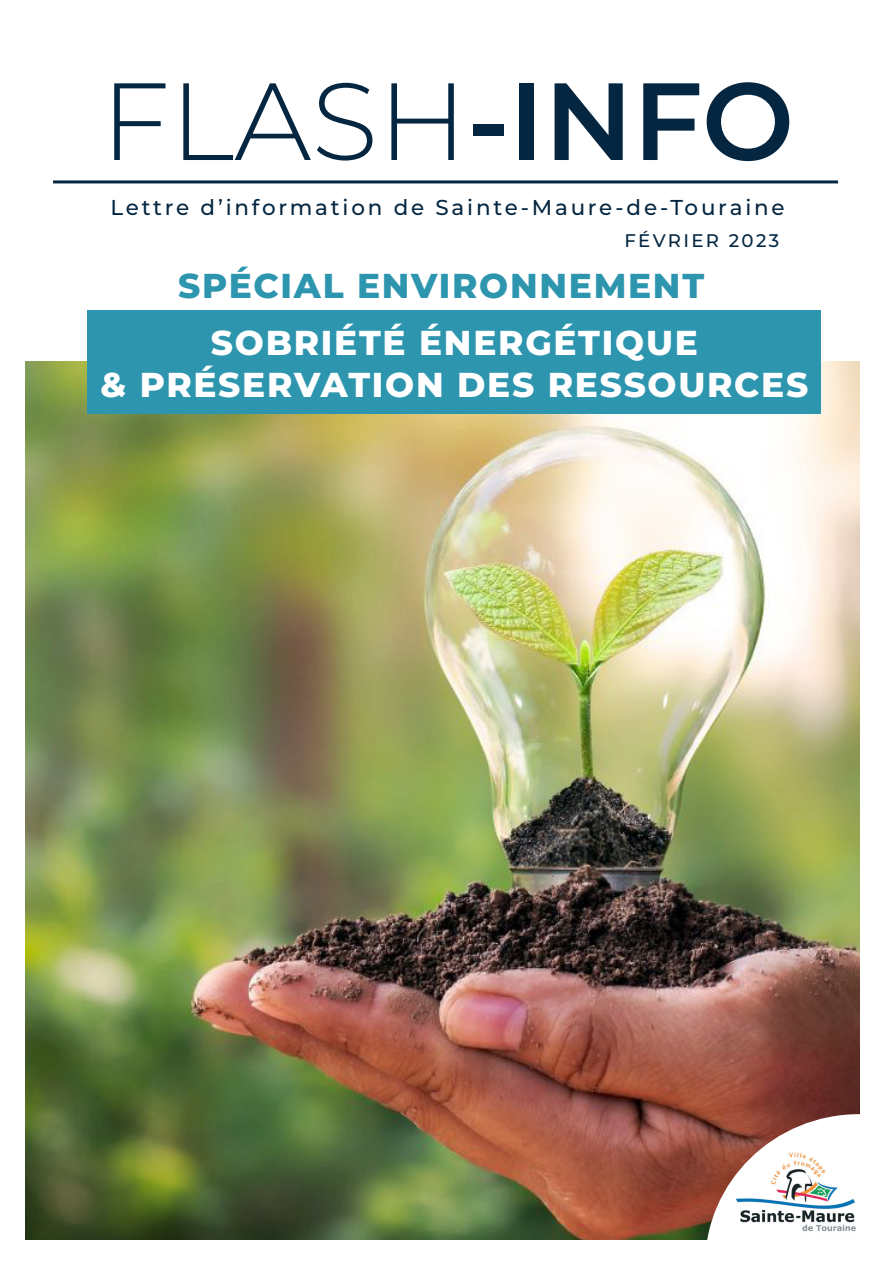
<style>
.page{position:relative;width:893px;height:1263px;background:#fff}
.page>*{position:absolute;margin:0;border:0;box-sizing:border-box;transform-origin:0 0}
.t1{font:300 109.5px "Montserrat";color:#042641}
.t2{font:800 34.5px "Montserrat";letter-spacing:.05em;color:#fff}
.t3{font:800 34.5px "Montserrat";letter-spacing:.05em;color:#2d95ae}
.t4{font:500 21.6px "Montserrat";letter-spacing:.13em;color:#042641}
.t5{font:500 18.15px "Montserrat";letter-spacing:.13em;color:#042641}
.s1{font-weight:600}
</style>
<div class="page">
<img style="left:26px;top:362px;width:834px;height:877px">
<svg style="left:705px;top:1114px;width:155px;height:126px"></svg>
<div style="left:88px;top:310px;width:733px;height:103px;background:#2d95ae"></div>
<hr style="left:53px;top:180px;width:785px;height:3px;background:#042641">
<img style="left:710px;top:1133px;width:150px;height:102px">
<p class="t1" style="left:101px;top:47px;width:695px">FLASH<span class="s1">-INFO</span></p>
<p class="t4" style="left:111px;top:192px;width:676px">Lettre d’information de Sainte-Maure-de-Touraine</p>
<p class="t5" style="left:624px;top:228px;width:156px">FÉVRIER 2023</p>
<p class="t3" style="left:178px;top:260px;width:527px">SPÉCIAL ENVIRONNEMENT</p>
<p class="t2" style="left:211px;top:318px;width:488px">SOBRIÉTÉ ÉNERGÉTIQUE</p>
<p class="t2" style="left:100px;top:359px;width:709px">&amp; PRÉSERVATION DES RESSOURCES</p>
</div>
